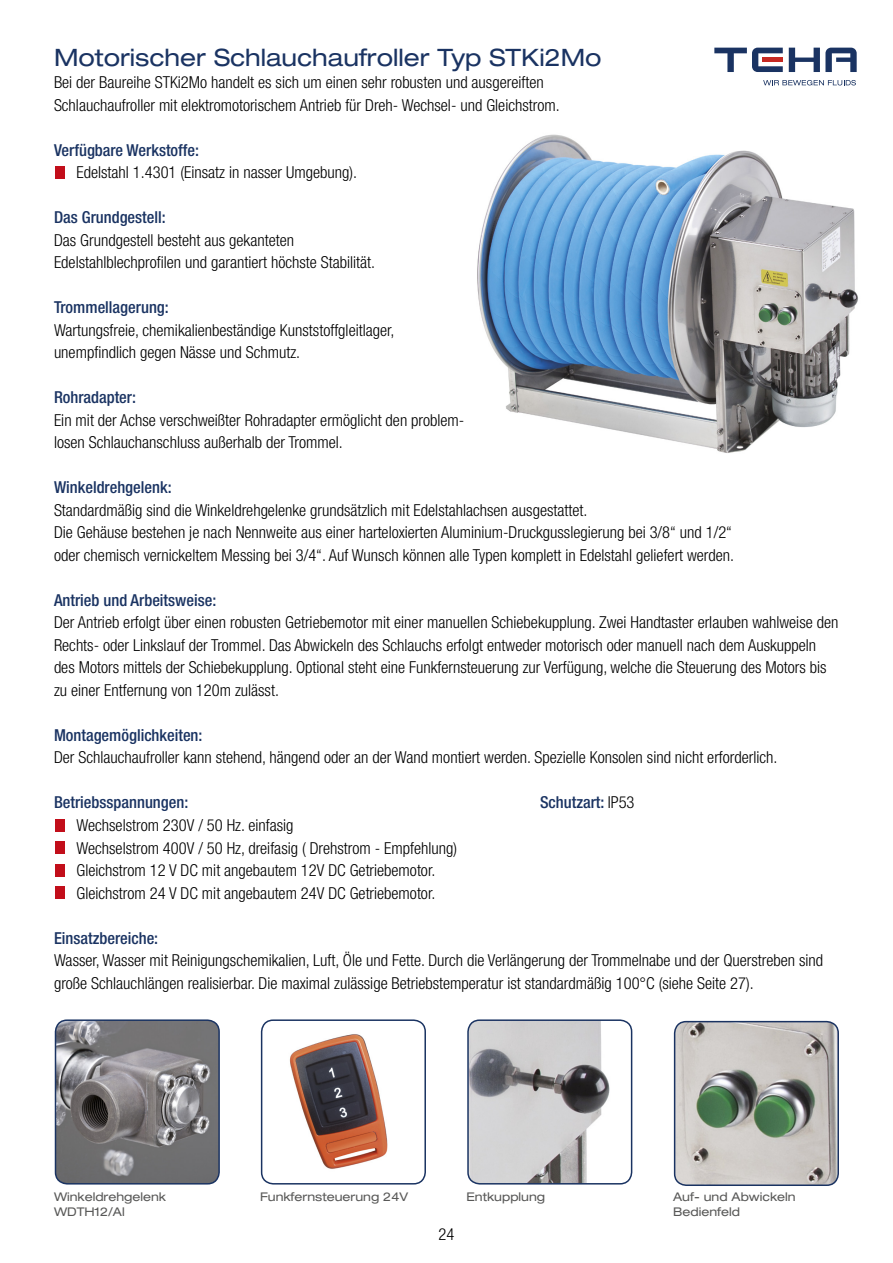
<style>
.page{position:relative;width:893px;height:1263px;background:#fff}
.page>*{position:absolute;margin:0;border:0;box-sizing:border-box;transform-origin:0 0}
.t1{font:expanded 24px "Helvetica Neue LT Std";color:#1a3362}
.t2{font:300 condensed 16.5px/22.5px "Helvetica Neue LT Std";color:#000}
.t3{font:500 condensed 16.5px "Helvetica Neue LT Std";color:#1a3362}
.t4{font:expanded 12px/14.4px "Helvetica Neue LT Std";color:#585857}
.s1{font-weight:300;color:#000}
</style>
<div class="page">
<svg style="left:763px;top:80px;width:93px;height:5px"></svg>
<svg style="left:714px;top:48px;width:69px;height:24px"></svg>
<hr style="left:762px;top:58px;width:21px;height:4px;background:#c52923">
<svg style="left:789px;top:48px;width:68px;height:24px"></svg>
<img style="left:477px;top:134px;width:381px;height:319px">
<div style="left:55px;top:166px;width:9px;height:12px;background:#c20e1a"></div>
<img style="left:675px;top:1022px;width:163px;height:163px">
<div style="left:674px;top:1021px;width:165px;height:165px;border:2px solid #1a3362;border-radius:12px"></div>
<img style="left:56px;top:1022px;width:163px;height:162px">
<div style="left:55px;top:1019px;width:165px;height:165px;border:2px solid #1a3362;border-radius:12px"></div>
<img style="left:468px;top:1022px;width:164px;height:162px">
<div style="left:467px;top:1019px;width:165px;height:165px;border:2px solid #1a3362;border-radius:12px"></div>
<img style="left:266px;top:1022px;width:122px;height:162px">
<div style="left:261px;top:1019px;width:165px;height:165px;border:2px solid #1a3362;border-radius:12px"></div>
<div style="left:55px;top:819px;width:9px;height:12px;background:#c20e1a"></div>
<div style="left:55px;top:841px;width:9px;height:13px;background:#c20e1a"></div>
<div style="left:55px;top:864px;width:9px;height:13px;background:#c20e1a"></div>
<div style="left:55px;top:886px;width:9px;height:13px;background:#c20e1a"></div>
<h1 class="t1" style="left:54px;top:43px;width:549px">Motorischer Schlauchaufroller Typ STKi2Mo</h1>
<p class="t2" style="left:54px;top:71px;width:507px">Bei der Baureihe STKi2Mo handelt es sich um einen sehr robusten und ausgereiften<br>Schlauchaufroller mit elektromotorischem Antrieb für Dreh- Wechsel- und Gleichstrom.</p>
<p class="t3" style="left:54px;top:140px;width:147px">Verfügbare Werkstoffe:</p>
<p class="t2" style="left:77px;top:161px;width:282px">Edelstahl 1.4301 (Einsatz in nasser Umgebung).</p>
<p class="t3" style="left:54px;top:208px;width:113px">Das Grundgestell:</p>
<p class="t2" style="left:54px;top:229px;width:323px">Das Grundgestell besteht aus gekanteten<br>Edelstahlblechprofilen und garantiert höchste Stabilität.</p>
<p class="t3" style="left:54px;top:298px;width:116px">Trommellagerung:</p>
<p class="t2" style="left:54px;top:319px;width:342px">Wartungsfreie, chemikalienbeständige Kunststoffgleitlager, unempfindlich gegen Nässe und Schmutz.</p>
<p class="t3" style="left:54px;top:388px;width:84px">Rohradapter:</p>
<p class="t2" style="left:54px;top:409px;width:412px">Ein mit der Achse verschweißter Rohradapter ermöglicht den problem&shy;losen Schlauchanschluss außerhalb der Trommel.</p>
<p class="t3" style="left:54px;top:478px;width:119px">Winkeldrehgelenk:</p>
<p class="t2" style="left:54px;top:499px;width:682px">Standardmäßig sind die Winkeldrehgelenke grundsätzlich mit Edelstahlachsen ausgestattet.<br>Die Gehäuse bestehen je nach Nennweite aus einer harteloxierten Aluminium-Druckgusslegierung bei 3/8“ und 1/2“ oder chemisch vernickeltem Messing bei 3/4“. Auf Wunsch können alle Typen komplett in Edelstahl geliefert werden.</p>
<p class="t3" style="left:54px;top:590px;width:164px">Antrieb und Arbeitsweise:</p>
<p class="t2" style="left:54px;top:611px;width:786px">Der Antrieb erfolgt über einen robusten Getriebemotor mit einer manuellen Schiebekupplung. Zwei Handtaster erlauben wahlweise den Rechts- oder Linkslauf der Trommel. Das Abwickeln des Schlauchs erfolgt entweder motorisch oder manuell nach dem Auskuppeln des Motors mittels der Schiebekupplung. Optional steht eine Funkfernsteuerung zur Verfügung, welche die Steuerung des Motors bis zu einer Entfernung von 120m zulässt.</p>
<p class="t3" style="left:54px;top:725px;width:150px">Montagemöglichkeiten:</p>
<p class="t2" style="left:54px;top:746px;width:725px">Der Schlauchaufroller kann stehend, hängend oder an der Wand montiert werden. Spezielle Konsolen sind nicht erforderlich.</p>
<p class="t3" style="left:54px;top:793px;width:136px">Betriebsspannungen:</p>
<p class="t3" style="left:540px;top:793px;width:96px">Schutzart: <span class="s1">IP53</span></p>
<p class="t2" style="left:77px;top:814px;width:382px">Wechselstrom 230V / 50 Hz. einfasig<br>Wechselstrom 400V / 50 Hz, dreifasig ( Drehstrom - Empfehlung)<br>Gleichstrom 12 V DC mit angebautem 12V DC Getriebemotor.<br>Gleichstrom 24 V DC mit angebautem 24V DC Getriebemotor.</p>
<p class="t3" style="left:54px;top:928px;width:106px">Einsatzbereiche:</p>
<p class="t2" style="left:54px;top:949px;width:771px">Wasser, Wasser mit Reinigungschemikalien, Luft, Öle und Fette. Durch die Verlängerung der Trommelnabe und der Querstreben sind große Schlauchlängen realisierbar. Die maximal zulässige Betriebstemperatur ist standardmäßig 100°C (siehe Seite 27).</p>
<p class="t4" style="left:54px;top:1190px;width:114px">Winkeldrehgelenk</p>
<p class="t4" style="left:260px;top:1190px;width:149px">Funkfernsteuerung 24V</p>
<p class="t4" style="left:54px;top:1204px;width:72px">WDTH12/Al</p>
<p class="t2" style="left:439px;top:1222px;width:17px">24</p>
<p class="t4" style="left:466px;top:1190px;width:80px">Entkupplung</p>
<p class="t4" style="left:673px;top:1190px;width:124px">Auf- und Abwickeln<br>Bedienfeld</p>
</div>
